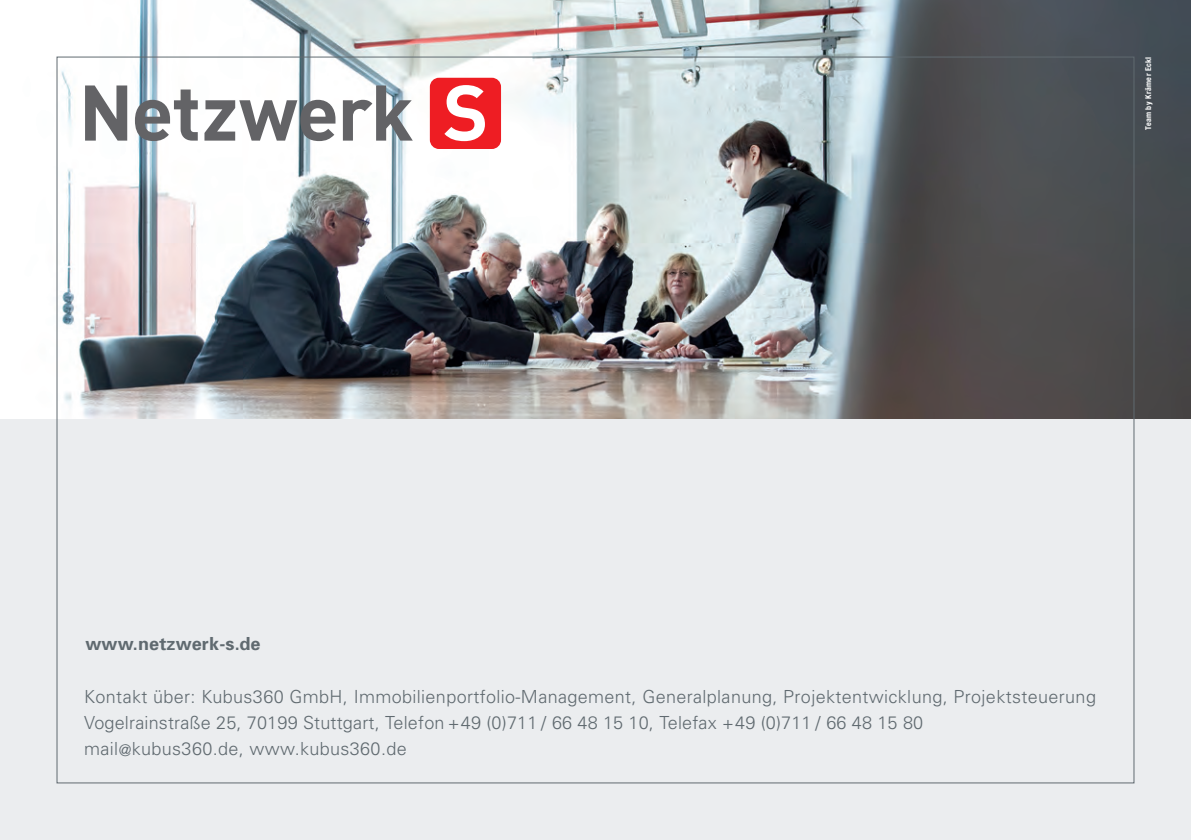
<style>
.page{position:relative;width:1191px;height:840px;background:#fff}
.page>*{position:absolute;margin:0;border:0;box-sizing:border-box;transform-origin:0 0}
.t1{font:300 18px/26px "Univers";letter-spacing:.02em;color:#606a70}
.t2{font:700 18px "Univers";letter-spacing:.01em;color:#606a70}
.t3{font:700 condensed 8px "Helvetica Neue";letter-spacing:.05em;color:#fff}
.s1{font-size:16px}
</style>
<div class="page">
<img style="left:0;top:0;width:1191px;height:420px">
<div style="left:0;top:420px;width:1191px;height:419px;background:#ebedef"></div>
<svg style="left:85px;top:85px;width:42px;height:55px"></svg>
<svg style="left:135px;top:89px;width:63px;height:52px"></svg>
<svg style="left:204px;top:100px;width:131px;height:41px"></svg>
<svg style="left:343px;top:85px;width:70px;height:55px"></svg>
<div style="left:430px;top:78px;width:71px;height:71px;background:#ee1d23;border-radius:9px"></div>
<svg style="left:444px;top:85px;width:41px;height:56px"></svg>
<p class="t3" style="left:1143px;top:130px;width:75px;rotate:-90deg">Team by Krämer Eckl</p>
<p class="t2" style="left:85px;top:632px;width:177px">www.netzwerk-s.de</p>
<p class="t1" style="left:84px;top:682px;width:1013px">Kontakt über: Kubus360 GmbH, Immobilienportfolio-Management, Generalplanung, Projektentwicklung, Projektsteuerung<br>Vogelrainstraße 25, 70199 Stuttgart, Telefon +49 (0)711 / 66 48 15 10, Telefax +49 (0)711 / 66 48 15 80<br>mail<span class="s1">@</span>kubus360.de, www.kubus360.de</p>
</div>
